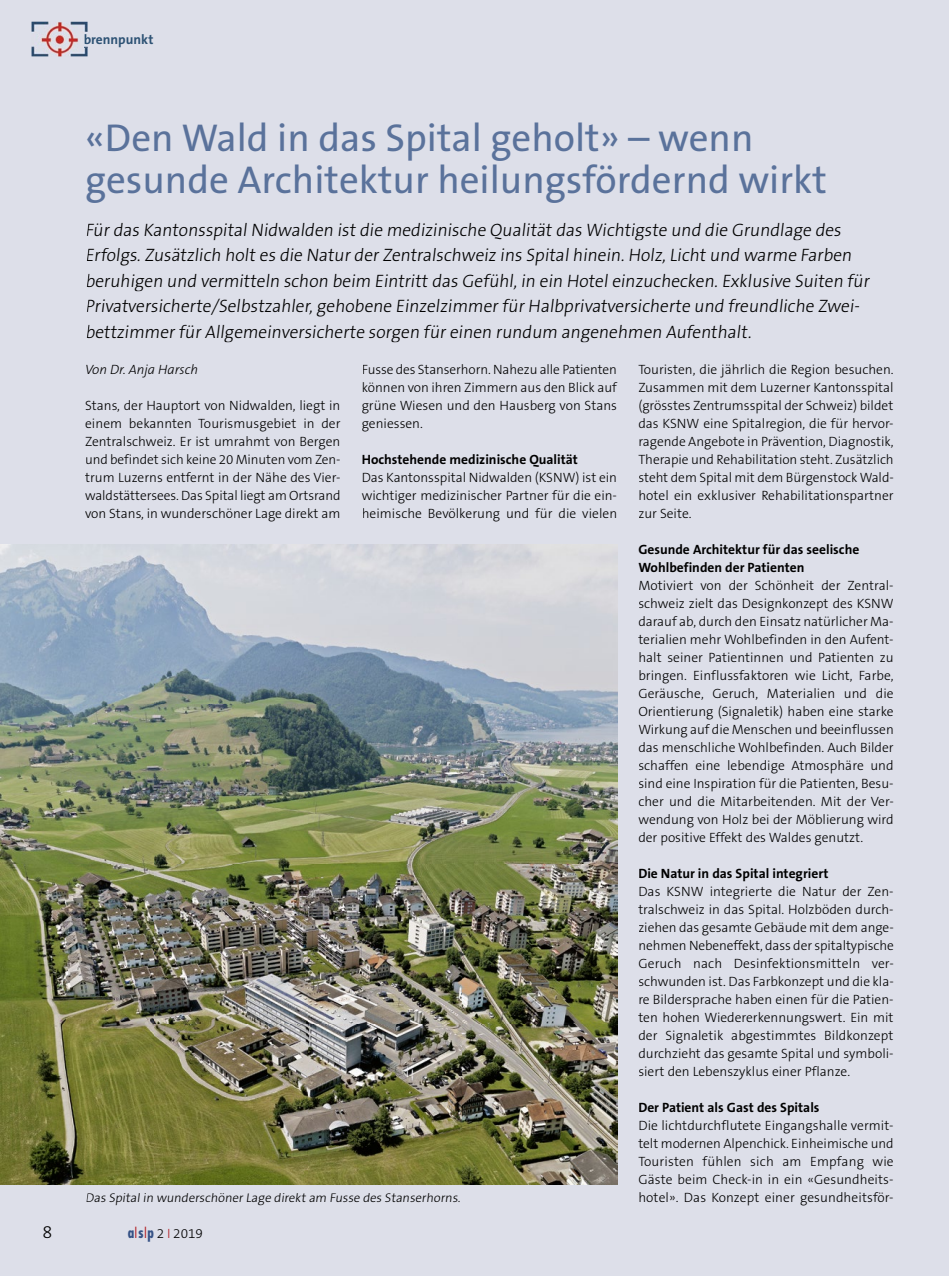
<style>
.page{position:relative;width:949px;height:1276px;background:#fff}
.page>*{position:absolute;margin:0;border:0;box-sizing:border-box;transform-origin:0 0}
.t1{font:39px/42px "The Sans B5 Plain";color:#5a729b}
.t2{font:300 18px/25.5px "The Sans B3";color:#000}
.t3{font:300 13.5px/18px "The Sans B3";color:#000;text-align:justify}
.t4{font:700 13.5px/18px "The Sans B7";color:#000}
.t5{font:italic 300 13.5px "The Sans B3";color:#000}
.t6{font:700 13.5px "The Sans B7";color:#2d5274}
.t7{font:300 12.75px "The Sans B3";color:#000}
.s1{font-family:"Futura Std";font-weight:700;font-stretch:condensed;font-size:15px;color:#365286}
.s2{font-family:"Futura Std";font-stretch:condensed;font-size:15px;color:#b22025}
.s3{color:#b22025}
</style>
<div class="page">
<div style="left:0;top:0;width:948px;height:1276px;background:#dddfe9"></div>
<hr style="left:948px;top:0;width:1px;height:1276px;background:#dddfe9">
<img style="left:31px;top:22px;width:56px;height:34px">
<svg style="left:85px;top:34px;width:2px;height:13px"></svg>
<img style="left:0;top:545px;width:617px;height:639px">
<p class="t6" style="left:84px;top:32px;width:71px">brennpunkt</p>
<h1 class="t1" style="left:85px;top:118px;width:743px">«Den Wald in das Spital geholt» – wenn gesunde Architektur heilungsfördernd wirkt</h1>
<p class="t2" style="left:85px;top:217px;width:787px">Für das Kantonsspital Nidwalden ist die medizinische Qualität das Wichtigste und die Grundlage des Erfolgs. Zusätzlich holt es die Natur der Zentralschweiz ins Spital hinein. Holz, Licht und warme Farben beruhigen und vermitteln schon beim Eintritt das Gefühl, in ein Hotel einzuchecken. Exklusive Suiten für Privatversicherte/Selbstzahler, gehobene Einzelzimmer für Halbprivatversicherte und freundliche Zwei&shy;bettzimmer für Allgemeinversicherte sorgen für einen rundum angenehmen Aufenthalt.</p>
<p class="t5" style="left:85px;top:363px;width:114px">Von Dr. Anja Harsch</p>
<p class="t3" style="left:85px;top:397px;width:257px">Stans, der Hauptort von Nidwalden, liegt in einem bekannten Tourismusgebiet in der Zentralschweiz. Er ist umrahmt von Bergen und befindet sich keine 20 Minuten vom Zen&shy;trum Luzerns entfernt in der Nähe des Vier&shy;waldstättersees. Das Spital liegt am Ortsrand von Stans, in wunderschöner Lage direkt am</p>
<p class="t3" style="left:361px;top:361px;width:257px">Fusse des Stanserhorn. Nahezu alle Patienten können von ihren Zimmern aus den Blick auf grüne Wiesen und den Hausberg von Stans geniessen.</p>
<p class="t4" style="left:361px;top:451px;width:218px">Hochstehende medizinische Qualität</p>
<p class="t3" style="left:361px;top:469px;width:257px">Das Kantonsspital Nidwalden (KSNW) ist ein wichtiger medizinischer Partner für die ein&shy;heimische Bevölkerung und für die vielen</p>
<p class="t3" style="left:638px;top:361px;width:257px">Touristen, die jährlich die Region besuchen.<br>Zusammen mit dem Luzerner Kantonsspital (grösstes Zentrumsspital der Schweiz) bildet das KSNW eine Spitalregion, die für hervor&shy;ragende Angebote in Prävention, Diagnostik, Therapie und Rehabilitation steht. Zusätzlich steht dem Spital mit dem Bürgenstock Wald&shy;hotel ein exklusiver Rehabilitationspartner zur Seite.</p>
<p class="t4" style="left:638px;top:541px;width:222px">Gesunde Architektur für das seelische<br>Wohlbefinden der Patienten</p>
<p class="t3" style="left:638px;top:577px;width:257px">Motiviert von der Schönheit der Zentral&shy;schweiz zielt das Designkonzept des KSNW darauf ab, durch den Einsatz natür licher Ma&shy;terialien mehr Wohlbefinden in den Aufent&shy;halt seiner Patientinnen und Patienten zu bringen. Einflussfaktoren wie Licht, Farbe, Geräusche, Geruch, Materialien und die Orientierung (Signaletik) haben eine starke Wirkung auf die Menschen und beeinflussen das menschliche Wohl befinden. Auch Bilder schaffen eine leben dige Atmosphäre und sind eine Inspiration für die Patienten, Besu&shy;cher und die Mitar beitenden. Mit der Ver&shy;wendung von Holz bei der Möblierung wird der positive Effekt des Waldes genutzt.</p>
<p class="t4" style="left:638px;top:865px;width:191px">Die Natur in das Spital integriert</p>
<p class="t3" style="left:638px;top:883px;width:257px">Das KSNW integrierte die Natur der Zen&shy;tralschweiz in das Spital. Holzböden durch&shy;ziehen das gesamte Gebäude mit dem ange&shy;nehmen Nebeneffekt, dass der spitaltypische Geruch nach Desinfektionsmitteln ver&shy;schwunden ist. Das Farbkonzept und die kla&shy;re Bildersprache haben einen für die Patien&shy;ten hohen Wiedererkennungswert. Ein mit der Signaletik abgestimmtes Bildkonzept durchzieht das gesamte Spital und symboli&shy;siert den Lebenszyklus einer Pflanze.</p>
<p class="t4" style="left:638px;top:1099px;width:183px">Der Patient als Gast des Spitals</p>
<p class="t3" style="left:638px;top:1117px;width:257px">Die lichtdurchflutete Eingangshalle vermit&shy;telt modernen Alpenchick. Einheimische und Touristen fühlen sich am Empfang wie Gäste beim Check-in in ein «Gesundheits-</p>
<p class="t7" style="left:85px;top:1191px;width:378px">Das Spital in wunderschöner Lage direkt am Fusse des Stanserhorns.</p>
<p class="t3" style="left:638px;top:1189px;width:257px">hotel». Das Konzept einer gesundheitsför-</p>
<h2 class="t2" style="left:43px;top:1220px;width:11px">8</h2>
<p class="t3" style="left:128px;top:1225px;width:77px"><span class="s1">a</span><span class="s2">I</span><span class="s1">s</span><span class="s2">I</span><span class="s1">p</span> 2 <span class="s3">I</span> 2019</p>
</div>
